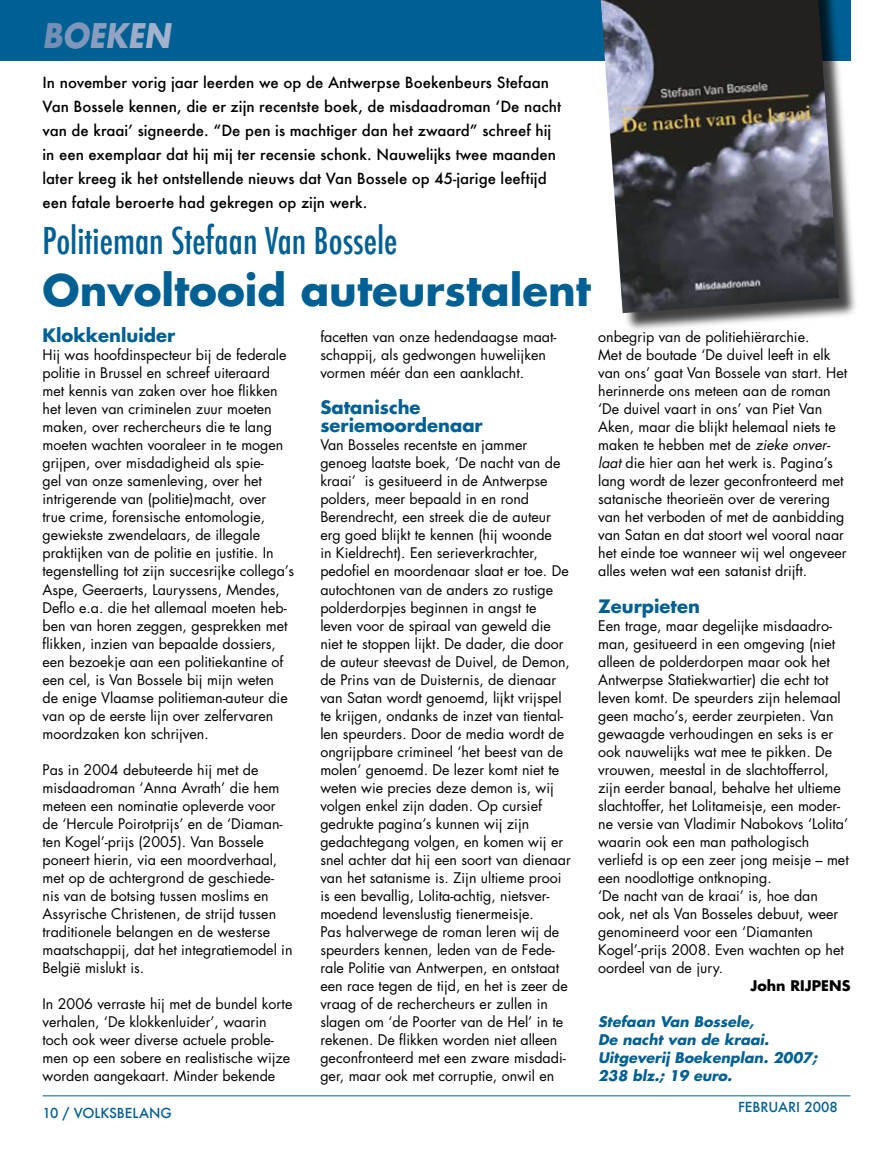
<style>
.page{position:relative;width:893px;height:1149px;background:#fff}
.page>*{position:absolute;margin:0;border:0;box-sizing:border-box;transform-origin:0 0}
.t1{font:700 42px "Futura";color:#006094}
.t2{font:500 condensed 36px "Futura";color:#006094}
.t3{font:italic 700 33px "Futura";color:#748fb5;scale:.9 1}
.t4{font:700 18px/18px "Futura";color:#006094}
.t5{font:500 15px/24px "Futura";color:#000}
.t6{font:14.25px/18px "Futura";color:#000}
.t7{font:italic 700 14.25px/18px "Futura";color:#006094}
.t8{font:700 14.25px "Futura";color:#000}
.t9{font:500 13.5px "Futura";color:#006094}
.s1{color:#7e97ba}
.s2{color:#899ebf}
.s3{color:#92a4c3}
.s4{color:#9babc8}
.s5{color:#a3b2cd}
.s6{font-style:italic}
</style>
<div class="page">
<div style="left:0;top:0;width:850px;height:61px;background:#006094"></div>
<hr style="left:43px;top:1095px;width:807px;height:1px;background:#006094">
<div style="left:601px;top:0;width:258px;height:333px;background:#000;opacity:.75"></div>
<img style="left:600px;top:0;width:239px;height:313px">
<h3 class="t3" style="left:43px;top:12px;width:143px">B<span class="s1">o</span><span class="s2">e</span><span class="s3">k</span><span class="s4">E</span><span class="s5">N</span></h3>
<p class="t5" style="left:43px;top:70px;width:520px">In november vorig jaar leerden we op de Antwerpse Boekenbeurs Stefaan Van Bossele kennen, die er zijn recentste boek, de misdaadroman ‘De nacht van de kraai’ signeerde. “De pen is machtiger dan het zwaard” schreef hij in een exemplaar dat hij mij ter recensie schonk. Nauwelijks twee maanden later kreeg ik het ontstellende nieuws dat Van Bossele op 45-jarige leeftijd een fatale beroerte had gekregen op zijn werk.</p>
<h2 class="t2" style="left:43px;top:217px;width:357px">Politieman Stefaan Van Bossele</h2>
<h1 class="t1" style="left:43px;top:261px;width:550px">Onvoltooid auteurstalent</h1>
<p class="t4" style="left:43px;top:326px;width:134px">Klokkenluider</p>
<p class="t6" style="left:43px;top:346px;width:253px">Hij was hoofdinspecteur bij de federale politie in Brussel en schreef uiteraard met kennis van zaken over hoe flikken het leven van criminelen zuur moeten maken, over rechercheurs die te lang moeten wachten vooraleer in te mogen grijpen, over misdadigheid als spie-<br>gel van onze samenleving, over het intrigerende van (politie)macht, over<br>true crime, forensische entomologie, gewiekste zwendelaars, de illegale praktijken van de politie en justitie. In tegenstelling tot zijn succesrijke collega’s Aspe, Geeraerts, Lauryssens, Mendes, Deflo e.a. die het allemaal moeten heb&shy;ben van horen zeggen, gesprekken met flikken, inzien van bepaalde dossiers, een bezoekje aan een politiekantine of een cel, is Van Bossele bij mijn weten<br>de enige Vlaamse politieman-auteur die van op de eerste lijn over zelfervaren moordzaken kon schrijven.</p>
<p class="t6" style="left:43px;top:760px;width:252px">Pas in 2004 debuteerde hij met de misdaadroman ‘Anna Avrath’ die hem meteen een nominatie opleverde voor de ‘Hercule Poirotprijs’ en de ‘Diaman&shy;ten Kogel’-prijs (2005). Van Bossele poneert hierin, via een moordverhaal, met op de achtergrond de geschiede&shy;nis van de botsing tussen moslims en Assyrische Christenen, de strijd tussen traditionele belangen en de westerse maatschappij, dat het integratiemodel in België mislukt is.</p>
<p class="t6" style="left:43px;top:994px;width:251px">In 2006 verraste hij met de bundel korte verhalen, ‘De klokkenluider’, waarin toch ook weer diverse actuele proble&shy;men op een sobere en realistische wijze worden aangekaart. Minder bekende</p>
<p class="t9" style="left:43px;top:1102px;width:131px">10 / VOLKSBELANG</p>
<p class="t6" style="left:320px;top:328px;width:238px">facetten van onze hedendaagse maat&shy;schappij, als gedwongen huwelijken vormen méér dan een aanklacht.</p>
<p class="t4" style="left:320px;top:398px;width:164px">Satanische seriemoordenaar</p>
<p class="t6" style="left:320px;top:436px;width:252px">Van Bosseles recentste en jammer genoeg laatste boek, ‘De nacht van de kraai’ is gesitueerd in de Antwerpse polders, meer bepaald in en rond Berendrecht, een streek die de auteur erg goed blijkt te kennen (hij woonde<br>in Kieldrecht). Een serieverkrachter, pedofiel en moordenaar slaat er toe. De autochtonen van de anders zo rustige polderdorpjes beginnen in angst te leven voor de spiraal van geweld die niet te stoppen lijkt. De dader, die door de auteur steevast de Duivel, de Demon, de Prins van de Duisternis, de dienaar van Satan wordt genoemd, lijkt vrijspel te krijgen, ondanks de inzet van tiental&shy;len speurders. Door de media wordt de ongrijpbare crimineel ‘het beest van de molen’ genoemd. De lezer komt niet te weten wie precies deze demon is, wij volgen enkel zijn daden. Op cursief gedrukte pagina’s kunnen wij zijn gedachtegang volgen, en komen wij er snel achter dat hij een soort van dienaar van het satanisme is. Zijn ultieme prooi is een bevallig, Lolita-achtig, nietsver&shy;moedend levenslustig tienermeisje.<br>Pas halverwege de roman leren wij de speurders kennen, leden van de Fede&shy;rale Politie van Antwerpen, en ontstaat een race tegen de tijd, en het is zeer de vraag of de rechercheurs er zullen in slagen om ‘de Poorter van de Hel’ in te rekenen. De flikken worden niet alleen geconfronteerd met een zware misdadi&shy;ger, maar ook met corruptie, onwil en</p>
<p class="t6" style="left:598px;top:328px;width:251px">onbegrip van de politiehiërarchie.<br>Met de boutade ‘De duivel leeft in elk van ons’ gaat Van Bossele van start. Het herinnerde ons meteen aan de roman ‘De duivel vaart in ons’ van Piet Van Aken, maar die blijkt helemaal niets te maken te hebben met de <span class="s6">zieke onver&shy;laat</span> die hier aan het werk is. Pagina’s lang wordt de lezer geconfronteerd met satanische theorieën over de verering van het verboden of met de aanbidding van Satan en dat stoort wel vooral naar het einde toe wanneer wij wel ongeveer alles weten wat een satanist drijft.</p>
<p class="t4" style="left:598px;top:596px;width:103px">Zeurpieten</p>
<p class="t6" style="left:598px;top:616px;width:252px">Een trage, maar degelijke misdaadro&shy;man, gesitueerd in een omgeving (niet alleen de polderdorpen maar ook het Antwerpse Statiekwartier) die echt tot leven komt. De speurders zijn helemaal geen macho’s, eerder zeurpieten. Van gewaagde verhoudingen en seks is er ook nauwelijks wat mee te pikken. De vrouwen, meestal in de slachtofferrol, zijn eerder banaal, behalve het ultieme slachtoffer, het Lolitameisje, een moder&shy;ne versie van Vladimir Nabokovs ‘Lolita’ waarin ook een man pathologisch verliefd is op een zeer jong meisje – met een noodlottige ontknoping.<br>‘De nacht van de kraai’ is, hoe dan<br>ook, net als Van Bosseles debuut, weer genomineerd voor een ‘Diamanten Kogel’-prijs 2008. Even wachten op het oordeel van de jury.</p>
<p class="t8" style="left:750px;top:975px;width:101px">John RIJPENS</p>
<p class="t7" style="left:598px;top:1011px;width:220px">Stefaan Van Bossele,<br>De nacht van de kraai.<br>Uitgeverij Boekenplan. 2007;<br>238 blz.; 19 euro.</p>
<p class="t9" style="left:738px;top:1097px;width:101px">FEBRUARI 2008</p>
</div>
